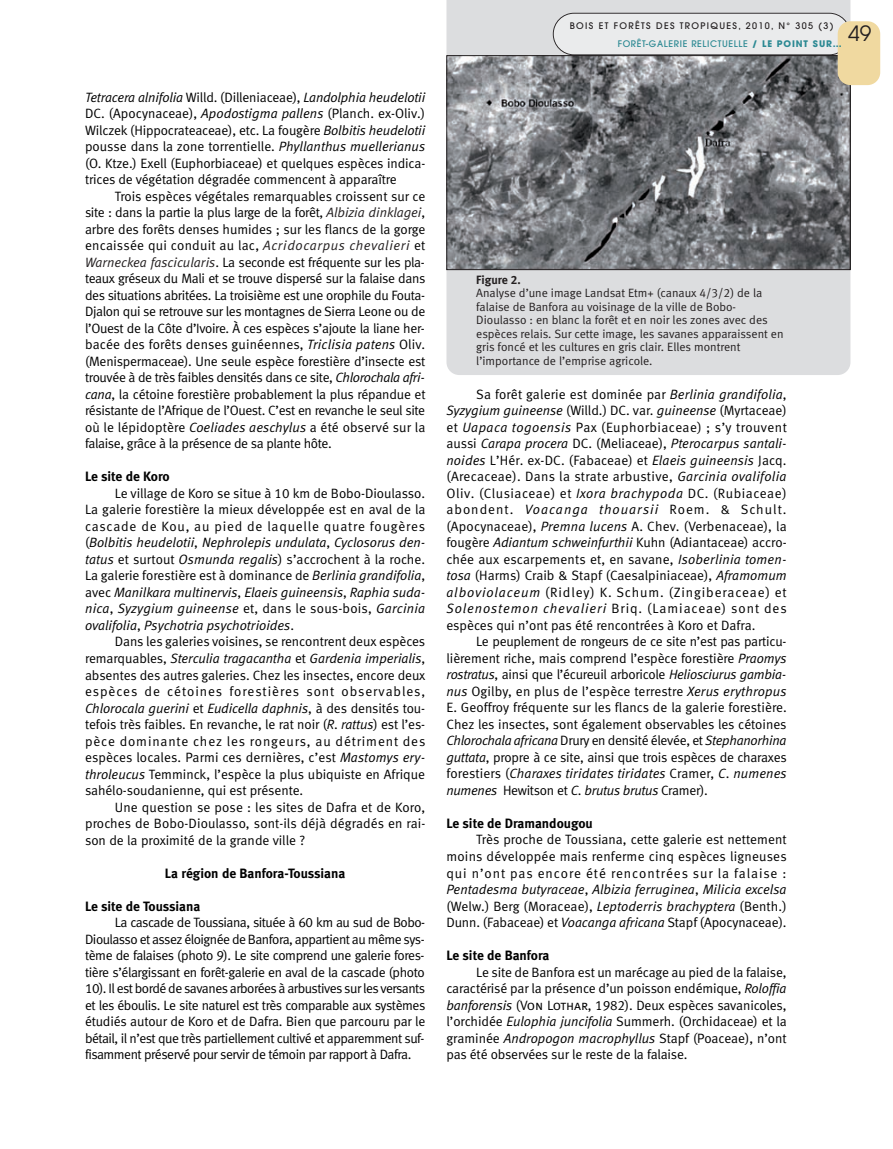
<style>
.page{position:relative;width:893px;height:1149px;background:#fff}
.page>*{position:absolute;margin:0;border:0;box-sizing:border-box;transform-origin:0 0}
.t1{font:21px "Avant Garde";color:#231f20}
.t2{font:13.5px/16.5px "Meta Normal LF";letter-spacing:-.01em;color:#000;text-align:justify}
.t3{font:13.5px "Meta Bold LF";letter-spacing:-.005em;color:#000}
.t4{font:12px/13.5px "Meta Normal LF";color:#231f20}
.t5{font:12px "Meta Bold LF";color:#231f20}
.t6{font:500 9px "Avant Garde";letter-spacing:.15em;color:#231f20}
.t7{font:500 9px "Avant Garde";letter-spacing:.07em;color:#2c8993}
.s1{font-style:italic}
.s2{font-style:italic;color:#231f20}
.s3{font-weight:700}
.s4{font-family:"Meta Normal LF Caps"}
</style>
<div class="page">
<div style="left:446px;top:0;width:404px;height:375px;background:#dcdddf"></div>
<img style="left:448px;top:57px;width:400px;height:211px">
<div style="left:446px;top:55px;width:404px;height:215px;border:1px solid #231f20"></div>
<svg style="left:553px;top:13px;width:297px;height:42px;background:#e3e3e4"></svg>
<div style="left:838px;top:21px;width:42px;height:64px;background:#f0d9a0;border-radius:13px"></div>
<p class="t2" style="left:85px;top:90px;width:342px"><span class="s1">Tetracera alnifolia</span> Willd. (Dilleniaceae), <span class="s1">Landolphia heudelotii </span>DC. (Apocynaceae), <span class="s1">Apodostigma pallens</span> (Planch. ex-Oliv.)<br>Wilczek (Hippocrateaceae), etc. La fougère <span class="s1">Bolbitis heudelotii </span>pousse dans la zone torrentielle. <span class="s1">Phyllanthus muellerianus </span>(O. Ktze.) Exell (Euphorbiaceae) et quelques espèces indica&shy;trices de végétation dégradée commencent à apparaître</p>
<p class="t2" style="left:85px;top:189px;width:342px;text-indent:30px">Trois espèces végétales remarquables croissent sur ce site : dans la partie la plus large de la forêt, <span class="s2">Albizia dinklagei</span>, arbre des forêts denses humides ; sur les flancs de la gorge encaissée qui conduit au lac, <span class="s2">Acridocarpus chevalieri</span> et <span class="s2">Warneckea fascicularis</span>. La seconde est fréquente sur les pla&shy;teaux gréseux du Mali et se trouve dispersé sur la falaise dans des situations abritées. La troisième est une orophile du Fouta-Djalon qui se retrouve sur les montagnes de Sierra Leone ou de l’Ouest de la Côte d’Ivoire. À ces espèces s’ajoute la liane her&shy;bacée des forêts denses guinéennes, <span class="s1">Triclisia patens</span> Oliv. (Menispermaceae). Une seule espèce forestière d’insecte est trouvée à de très faibles densités dans ce site, <span class="s1">Chlorochala afri&shy;cana</span>, la cétoine forestière probablement la plus répandue et résistante de l’Afrique de l’Ouest. C’est en revanche le seul site où le lépidoptère <span class="s1">Coeliades aeschylus</span> a été observé sur la falaise, grâce à la présence de sa plante hôte.</p>
<p class="t3" style="left:85px;top:472px;width:86px">Le site de Koro</p>
<p class="t2" style="left:85px;top:486px;width:342px;text-indent:30px">Le village de Koro se situe à 10 km de Bobo-Dioulasso.<br>La galerie forestière la mieux développée est en aval de la cascade de Kou, au pied de laquelle quatre fougères (<span class="s1">Bolbitis heudelotii</span>, <span class="s1">Nephrolepis undulata</span>, <span class="s1">Cyclosorus den&shy;tatus</span> et surtout <span class="s1">Osmunda regalis</span>) s’accrochent à la roche.<br>La galerie forestière est à dominance de <span class="s1">Berlinia grandifolia</span>, avec <span class="s1">Manilkara multinervis</span>, <span class="s1">Elaeis guineensis</span>, <span class="s1">Raphia suda&shy;nica</span>, <span class="s1">Syzygium guineense</span> et, dans le sous-bois, <span class="s1">Garcinia ovalifolia</span>, <span class="s1">Psychotria psychotrioides</span>.</p>
<p class="t2" style="left:85px;top:634px;width:342px;text-indent:30px">Dans les galeries voisines, se rencontrent deux espèces remarquables, <span class="s1">Sterculia tragacantha</span> et <span class="s1">Gardenia imperialis</span>, absentes des autres galeries. Chez les insectes, encore deux espèces de cétoines forestières sont observables, <span class="s1">Chlorocala guerini</span> et <span class="s1">Eudicella daphnis</span>, à des densités tou&shy;tefois très faibles. En revanche, le rat noir (<span class="s1">R</span>. <span class="s1">rattus</span>) est l’es&shy;pèce dominante chez les rongeurs, au détriment des espèces locales. Parmi ces dernières, c’est <span class="s1">Mastomys ery&shy;throleucus</span> Temminck, l’espèce la plus ubiquiste en Afrique sahélo-soudanienne, qui est présente.</p>
<p class="t2" style="left:85px;top:799px;width:342px;text-indent:30px">Une question se pose : les sites de Dafra et de Koro, proches de Bobo-Dioulasso, sont-ils déjà dégradés en rai&shy;son de la proximité de la grande ville ?</p>
<p class="t3" style="left:165px;top:868px;width:182px">La région de Banfora-Toussiana</p>
<p class="t3" style="left:85px;top:901px;width:117px">Le site de Toussiana</p>
<p class="t2" style="left:85px;top:915px;width:342px;text-indent:30px">La cascade de Toussiana, située à 60 km au sud de Bobo-Dioulasso et assez éloignée de Banfora, appartient au même sys&shy;tème de falaises (photo 9). Le site comprend une galerie fores&shy;tière s’élargissant en forêt-galerie en aval de la cascade (photo 10). Il est bordé de savanes arborées à arbustives sur les versants et les éboulis. Le site naturel est très comparable aux systèmes étudiés autour de Koro et de Dafra. Bien que parcouru par le bétail, il n’est que très partiellement cultivé et apparemment suf&shy;fisamment préservé pour servir de témoin par rapport à Dafra.</p>
<p class="t6" style="left:570px;top:23px;width:265px">BOIS ET FORÊTS DES TROPIQUES, 2010, N° 305 (3)</p>
<h1 class="t1" style="left:848px;top:26px;width:25px">49</h1>
<p class="t7" style="left:618px;top:41px;width:226px">FORÊT-GALERIE RELICTUELLE <span class="s3">/ LE POINT SUR…</span></p>
<p class="t5" style="left:476px;top:275px;width:46px">Figure 2.</p>
<p class="t4" style="left:476px;top:287px;width:309px">Analyse d’une image Landsat Etm+ (canaux 4/3/2) de la falaise de Banfora au voisinage de la ville de Bobo-Dioulasso : en blanc la forêt et en noir les zones avec des espèces relais. Sur cette image, les savanes apparaissent en gris foncé et les cultures en gris clair. Elles montrent l’importance de l’emprise agricole.</p>
<p class="t2" style="left:446px;top:387px;width:342px;text-indent:30px">Sa forêt galerie est dominée par <span class="s1">Berlinia grandifolia</span>, <span class="s1">Syzygium guineense</span> (Willd.) DC. var. <span class="s1">guineense</span> (Myrtaceae) et <span class="s1">Uapaca togoensis</span> Pax (Euphorbiaceae) ; s’y trouvent aussi <span class="s1">Carapa procera</span> DC. (Meliaceae), <span class="s1">Pterocarpus santali&shy;noides</span> L’Hér. ex-DC. (Fabaceae) et <span class="s1">Elaeis guineensis</span> Jacq. (Arecaceae). Dans la strate arbustive, <span class="s1">Garcinia ovalifolia </span>Oliv. (Clusiaceae) et <span class="s1">Ixora brachypoda</span> DC. (Rubiaceae) abondent. <span class="s1">Voacanga thouarsii</span> Roem. &amp; Schult. (Apocynaceae), <span class="s1">Premna lucens</span> A. Chev. (Verbenaceae), la fougère <span class="s1">Adiantum schweinfurthii</span> Kuhn (Adiantaceae) accro&shy;chée aux escarpements et, en savane, <span class="s1">Isoberlinia tomen&shy;tosa</span> (Harms) Craib &amp; Stapf (Caesalpiniaceae), <span class="s1">Aframomum alboviolaceum</span> (Ridley) K. Schum. (Zingiberaceae) et <span class="s1">Solenostemon chevalieri</span> Briq. (Lamiaceae) sont des espèces qui n’ont pas été rencontrées à Koro et Dafra.</p>
<p class="t2" style="left:446px;top:634px;width:342px;text-indent:30px">Le peuplement de rongeurs de ce site n’est pas particu&shy;lièrement riche, mais comprend l’espèce forestière <span class="s1">Praomys rostratus</span>, ainsi que l’écureuil arboricole <span class="s1">Heliosciurus gambia&shy;nus</span> Ogilby, en plus de l’espèce terrestre <span class="s1">Xerus erythropus </span>E. Geoffroy fréquente sur les flancs de la galerie forestière.<br>Chez les insectes, sont également observables les cétoines <span class="s1">Chlorochala africana</span> Drury en densité élevée, et <span class="s1">Stephanorhina guttata</span>, propre à ce site, ainsi que trois espèces de charaxes forestiers (<span class="s1">Charaxes tiridates tiridates</span> Cramer, <span class="s1">C</span>. <span class="s1">numenes numenes</span> Hewitson et <span class="s1">C</span>. <span class="s1">brutus brutus</span> Cramer).</p>
<p class="t3" style="left:446px;top:818px;width:148px">Le site de Dramandougou</p>
<p class="t2" style="left:446px;top:832px;width:342px;text-indent:30px">Très proche de Toussiana, cette galerie est nettement moins développée mais renferme cinq espèces ligneuses qui n’ont pas encore été rencontrées sur la falaise :<br><span class="s1">Pentadesma butyraceae</span>, <span class="s1">Albizia ferruginea</span>, <span class="s1">Milicia excelsa </span>(Welw.) Berg (Moraceae), <span class="s1">Leptoderris brachyptera</span> (Benth.)<br>Dunn. (Fabaceae) et <span class="s1">Voacanga africana</span> Stapf (Apocynaceae).</p>
<p class="t3" style="left:446px;top:950px;width:105px">Le site de Banfora</p>
<p class="t2" style="left:446px;top:964px;width:342px;text-indent:30px">Le site de Banfora est un marécage au pied de la falaise, caractérisé par la présence d’un poisson endémique, <span class="s1">Roloffia banforensis</span> (<span class="s4">Von Lothar</span>, 1982). Deux espèces savanicoles, l’orchidée <span class="s1">Eulophia juncifolia</span> Summerh. (Orchidaceae) et la graminée <span class="s1">Andropogon macrophyllus</span> Stapf (Poaceae), n’ont pas été observées sur le reste de la falaise.</p>
</div>
